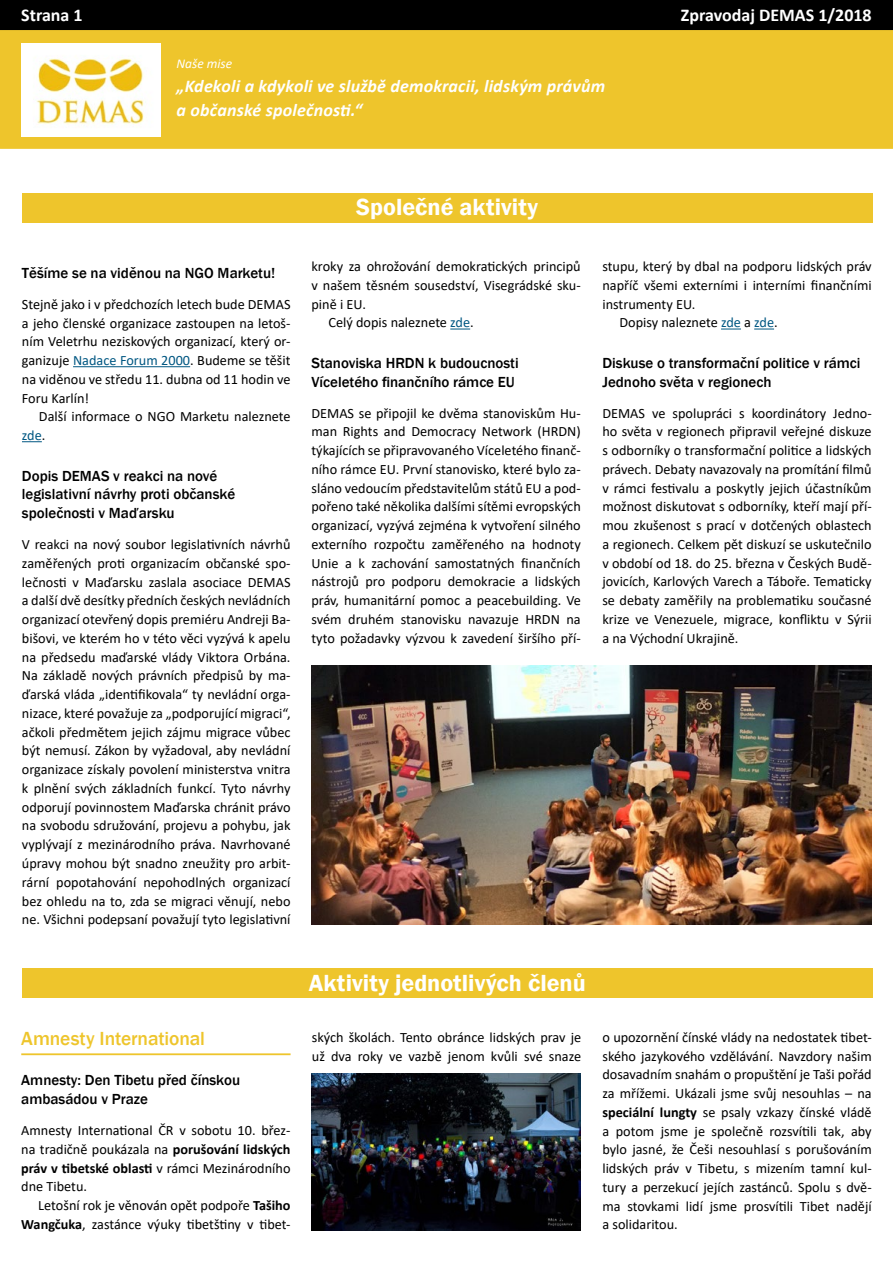
<style>
.page{position:relative;width:893px;height:1263px;background:#fff}
.page>*{position:absolute;margin:0;border:0;box-sizing:border-box;transform-origin:0 0}
.t1{font:600 24px "Franklin Gothic";color:#fff}
.t2{font:500 19.5px "Franklin Gothic";letter-spacing:-.005em;color:#eec52c}
.t3{font:italic 700 18px/24px "Calibri";letter-spacing:.01em;color:#fff}
.t4{font:700 18px "Calibri";color:#fff}
.t5{font:500 15px/18.8px "Franklin Gothic";color:#000}
.t6{font:14.25px/18.8px "Calibri";color:#000;text-align:justify}
.t7{font:italic 13.5px "Calibri";color:#fff}
.s1{color:#015782}
.s2{font-weight:700}
</style>
<div class="page">
<div style="left:0;top:0;width:893px;height:149px;background:#eec52c;border:2px solid #eec52c"></div>
<div style="left:1px;top:1px;width:891px;height:28px;background:#000"></div>
<div style="left:0;top:0;width:893px;height:30px;border:2px solid #000"></div>
<img style="left:21px;top:44px;width:140px;height:92px">
<div style="left:22px;top:193px;width:850px;height:30px;background:#eec52c"></div>
<hr style="left:73px;top:366px;width:117px;height:1px;background:#015782">
<svg style="left:22px;top:441px;width:20px;height:1px"></svg>
<div style="left:22px;top:968px;width:850px;height:30px;background:#eec52c"></div>
<hr style="left:21px;top:1053px;width:270px;height:2px;background:#eec52c">
<svg style="left:450px;top:329px;width:20px;height:1px"></svg>
<svg style="left:721px;top:329px;width:20px;height:1px"></svg>
<svg style="left:754px;top:329px;width:20px;height:1px"></svg>
<img style="left:312px;top:665px;width:560px;height:260px">
<img style="left:312px;top:1074px;width:268px;height:156px">
<p class="t4" style="left:21px;top:3px;width:63px">Strana 1</p>
<p class="t4" style="left:681px;top:3px;width:192px">Zpravodaj DEMAS 1/2018</p>
<p class="t7" style="left:176px;top:54px;width:57px">Naše mise</p>
<p class="t3" style="left:176px;top:74px;width:430px">„Kdekoli a kdykoli ve službě demokracii, lidským právům a občanské společnosti.“</p>
<p class="t5" style="left:22px;top:264px;width:255px">Těšíme se na viděnou na NGO Marketu!</p>
<p class="t6" style="left:22px;top:294px;width:270px">Stejně jako i v předchozích letech bude DEMAS a jeho členské organizace zastoupen na letoš&shy;ním Veletrhu neziskových organizací, který or&shy;ganizuje <span class="s1">Nadace Forum 2000</span>. Budeme se těšit na viděnou ve středu 11. dubna od 11 hodin ve Foru Karlín!</p>
<p class="t6" style="left:22px;top:407px;width:270px;text-indent:17px">Další informace o NGO Marketu naleznete <span class="s1">zde</span>.</p>
<p class="t5" style="left:22px;top:466px;width:215px">Dopis DEMAS v reakci na nové legislativní návrhy proti občanské společnosti v Maďarsku</p>
<p class="t6" style="left:22px;top:535px;width:270px">V reakci na nový soubor legislativních návrhů zaměřených proti organizacím občanské spo&shy;lečnosti v Maďarsku zaslala asociace DEMAS a další dvě desítky předních českých nevládních organizací otevřený dopis premiéru Andreji Ba&shy;bišovi, ve kterém ho v této věci vyzývá k apelu na předsedu maďarské vlády Viktora Orbána.<br>Na základě nových právních předpisů by ma&shy;ďarská vláda „identifikovala“ ty nevládní orga&shy;nizace, které považuje za „podporující migraci“, ačkoli předmětem jejich zájmu migrace vůbec být nemusí. Zákon by vyžadoval, aby nevládní organizace získaly povolení ministerstva vnitra k plnění svých základních funkcí. Tyto návrhy odporují povinnostem Maďarska chránit právo na svobodu sdružování, projevu a pohybu, jak vyplývají z mezinárodního práva. Navrhované úpravy mohou být snadno zneužity pro arbit&shy;rární popotahování nepohodlných organizací bez ohledu na to, zda se migraci věnují, nebo ne. Všichni podepsaní považují tyto legislativní</p>
<h1 class="t1" style="left:356px;top:193px;width:183px">Společné aktivity</h1>
<p class="t6" style="left:311px;top:257px;width:271px">kroky za ohrožování demokratických principů</p>
<p class="t6" style="left:311px;top:275px;width:271px">v našem těsném sousedství, Visegrádské sku-</p>
<p class="t6" style="left:311px;top:294px;width:56px">pině i EU.</p>
<p class="t6" style="left:328px;top:313px;width:147px">Celý dopis naleznete <span class="s1">zde</span>.</p>
<p class="t5" style="left:311px;top:354px;width:209px">Stanoviska HRDN k budoucnosti<br>Víceletého finančního rámce EU</p>
<p class="t6" style="left:311px;top:403px;width:271px">DEMAS se připojil ke dvěma stanoviskům Hu&shy;man Rights and Democracy Network (HRDN) týkajících se připravovaného Víceletého finanč&shy;ního rámce EU. První stanovisko, které bylo za&shy;sláno vedoucím představitelům států EU a pod&shy;pořeno také několika dalšími sítěmi evropských organizací, vyzývá zejména k vytvoření silného externího rozpočtu zaměřeného na hodnoty Unie a k zachování samostatných finančních nástrojů pro podporu demokracie a lidských práv, humanitární pomoc a peacebuilding. Ve svém druhém stanovisku navazuje HRDN na tyto požadavky výzvou k zavedení širšího pří-</p>
<p class="t6" style="left:602px;top:257px;width:271px">stupu, který by dbal na podporu lidských práv</p>
<p class="t6" style="left:602px;top:275px;width:271px">napříč všemi externími i interními finančními</p>
<p class="t6" style="left:602px;top:294px;width:95px">instrumenty EU.</p>
<p class="t6" style="left:619px;top:313px;width:160px">Dopisy naleznete <span class="s1">zde</span> a <span class="s1">zde</span>.</p>
<p class="t5" style="left:602px;top:354px;width:260px">Diskuse o transformační politice v rámci<br>Jednoho světa v regionech</p>
<p class="t6" style="left:602px;top:403px;width:271px">DEMAS ve spolupráci s koordinátory Jedno&shy;ho světa v regionech připravil veřejné diskuze s odborníky o transformační politice a lidských právech. Debaty navazovaly na promítání filmů v rámci festivalu a poskytly jejich účastníkům možnost diskutovat s odborníky, kteří mají pří&shy;mou zkušenost s prací v dotčených oblastech a regionech. Celkem pět diskuzí se uskutečnilo v období od 18. do 25. března v Českých Budě&shy;jovicích, Karlových Varech a Táboře. Tematicky se debaty zaměřily na problematiku současné krize ve Venezuele, migrace, konfliktu v Sýrii a na Východní Ukrajině.</p>
<h2 class="t2" style="left:21px;top:1026px;width:185px">Amnesty International</h2>
<p class="t5" style="left:21px;top:1071px;width:220px">Amnesty: Den Tibetu před čínskou ambasádou v Praze</p>
<p class="t6" style="left:21px;top:1121px;width:271px">Amnesty International ČR v sobotu 10. břez&shy;na tradičně poukázala na <span class="s2">porušování lidských práv v tibetské oblasti</span> v rámci Mezinárodního dne Tibetu.</p>
<p class="t6" style="left:21px;top:1196px;width:271px;text-align:right">Letošní rok je věnován opět podpoře <span class="s2">Tašiho<br>Wangčuka</span>, zastánce výuky tibetštiny v tibet-</p>
<h1 class="t1" style="left:309px;top:968px;width:278px">Aktivity jednotlivých členů</h1>
<p class="t6" style="left:312px;top:1027px;width:271px">ských školách. Tento obránce lidských prav je už dva roky ve vazbě jenom kvůli své snaze</p>
<p class="t6" style="left:602px;top:1027px;width:271px">o upozornění čínské vlády na nedostatek tibet&shy;ského jazykového vzdělávání. Navzdory našim dosavadním snahám o propuštění je Taši pořád za mřížemi. Ukázali jsme svůj nesouhlas – na <span class="s2">speciální lungty</span> se psaly vzkazy čínské vládě a potom jsme je společně rozsvítili tak, aby bylo jasné, že Češi nesouhlasí s porušováním lidských práv v Tibetu, s mizením tamní kul&shy;tury a perzekucí jejích zastánců. Spolu s dvě&shy;ma stovkami lidí jsme prosvítili Tibet nadějí a solidaritou.</p>
</div>
